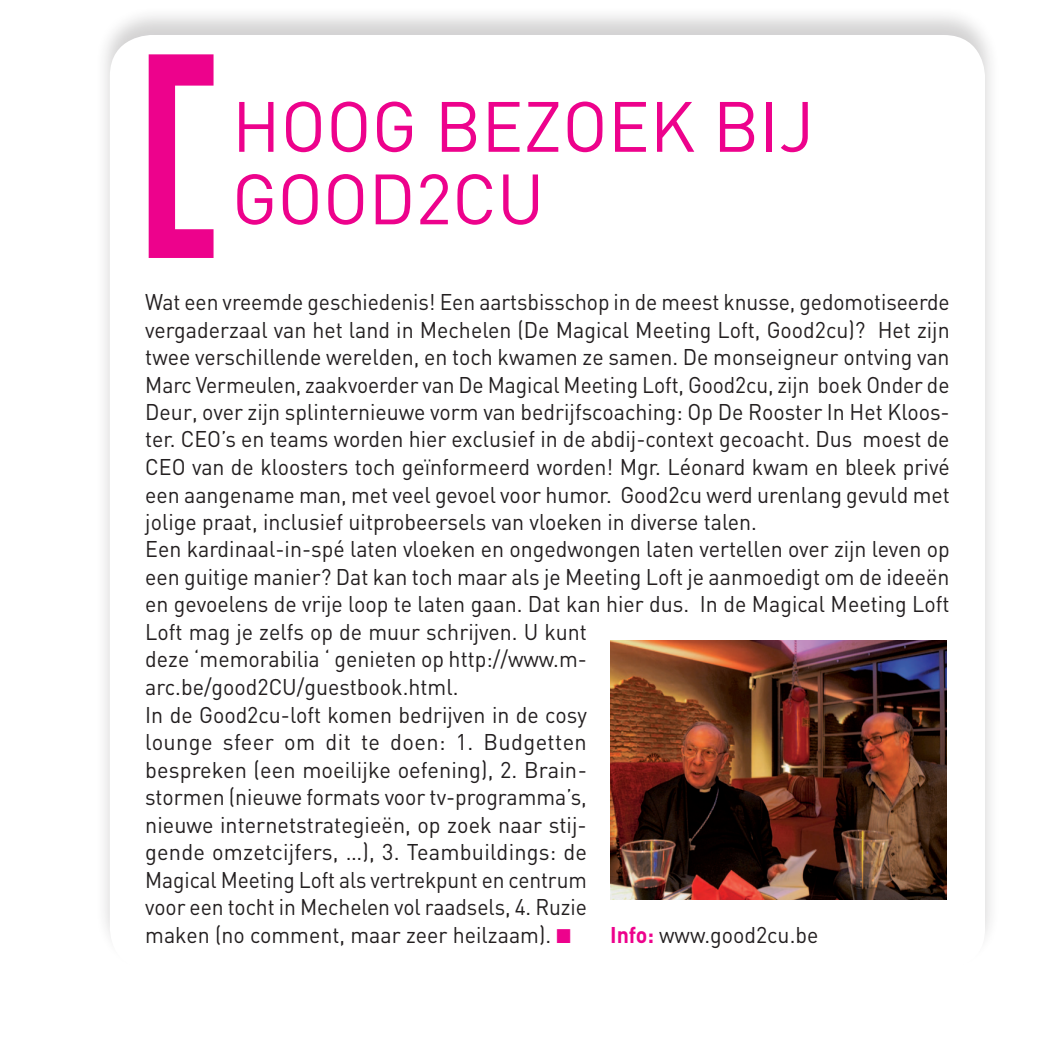
<style>
.page{position:relative;width:1063px;height:1063px;background:#fff}
.page>*{position:absolute;margin:0;border:0;box-sizing:border-box;transform-origin:0 0}
.t1{font:70px "DIN";color:#ed028c}
.t2{font:22.5px/27.5px "DIN";color:#231f20;scale:.94 1}
.t3{font:22.5px "DIN";color:#231f20;scale:.95 1}
.s1{color:#ed028c}
.s2{font-weight:700;color:#ed028c}
</style>
<div class="page">
<div style="left:95px;top:6px;width:905px;height:966px;background:#231f20;opacity:.2"></div>
<div style="left:110px;top:35px;width:875px;height:935px;background:#fff;border-radius:41px"></div>
<svg style="left:149px;top:54px;width:65px;height:204px"></svg>
<img style="left:610px;top:640px;width:336px;height:259px">
<h1 class="t1" style="left:232px;top:83px;width:92px">Hoog</h1>
<h1 class="t1" style="left:435px;top:83px;width:171px">bezoek</h1>
<h1 class="t1" style="left:713px;top:83px;width:103px">bi j</h1>
<h1 class="t1" style="left:232px;top:155px;width:90px">Good</h1>
<h1 class="t1" style="left:416px;top:155px;width:78px">2cu</h1>
<p class="t2" style="left:145px;top:288px;width:857px">Wat een vreemde geschiedenis! Een aartsbisschop in de meest knusse, gedomotiseerde vergaderzaal van het land in Mechelen (De Magical Meeting Loft, Good2cu)? Het zijn twee verschillende werelden, en toch kwamen ze samen. De monseigneur ontving van Marc Vermeulen, zaakvoerder van De Magical Meeting Loft, Good2cu, zijn boek Onder de Deur, over zijn splinternieuwe vorm van bedrijfscoaching: Op De Rooster In Het Kloos&shy;ter. CEO’s en teams worden hier exclusief in de abdij-context gecoacht. Dus moest de CEO van de kloosters toch geïnformeerd worden! Mgr. Léonard kwam en bleek privé een aangename man, met veel gevoel voor humor. Good2cu werd urenlang gevuld met jolige praat, inclusief uitprobeersels van vloeken in diverse talen.<br>Een kardinaal-in-spé laten vloeken en ongedwongen laten vertellen over zijn leven op een guitige manier? Dat kan toch maar als je Meeting Loft je aanmoedigt om de ideeën en gevoelens de vrije loop te laten gaan. Dat kan hier dus. In de Magical Meeting Loft Loft mag je zelfs op de muur schrijven. U kunt<br>deze ‘memorabilia ‘ genieten op http://www.m-<br>arc.be/good2CU/guestbook.html.<br>In de Good2cu-loft komen bedrijven in de cosy<br>lounge sfeer om dit te doen: 1. Budgetten<br>bespreken (een moeilijke oefening), 2. Brain-<br>stormen (nieuwe formats voor tv-programma’s,<br>nieuwe internetstrategieën, op zoek naar stij-<br>gende omzetcijfers, …), 3. Teambuildings: de<br>Magical Meeting Loft als vertrekpunt en centrum<br>voor een tocht in Mechelen vol raadsels, 4. Ruzie<br>maken (no comment, maar zeer heilzaam). <span class="s1">■</span></p>
<p class="t3" style="left:610px;top:920px;width:221px"><span class="s2">Info:</span> www.good2cu.be</p>
</div>
